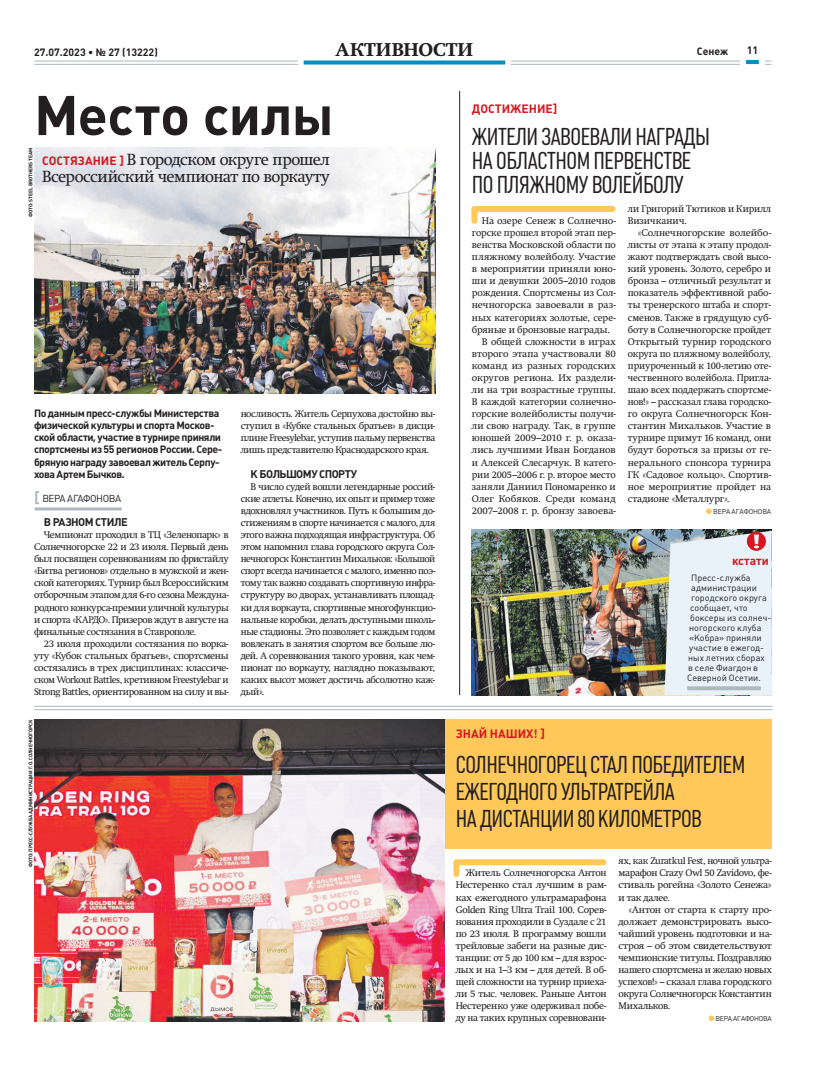
<style>
.page{position:relative;width:820px;height:1078px;background:#fff}
.page>*{position:absolute;margin:0;border:0;box-sizing:border-box;transform-origin:0 0}
.t1{font:700 55px "Plumb";letter-spacing:-.01em;color:#231f20}
.t2{font:24px/27px "Plumb Condensed";letter-spacing:-.02em;color:#231f20}
.t3{font:18px "Swift Extra Bold C";letter-spacing:.015em;color:#231f20}
.t4{font:16px/17px "Swift C";letter-spacing:-.035em;color:#231f20}
.t5{font:700 12px "Plumb C";color:#d7171f}
.t6{font:700 11px "Plumb";letter-spacing:-.055em;color:#231f20}
.t7{font:700 10.7px "Plumb";color:#231f20}
.t8{font:700 10.5px/12.1px "Plumb";letter-spacing:-.04em;color:#231f20}
.t9{font:700 10.5px "Plumb C";color:#231f20}
.t10{font:10px "Plumb";letter-spacing:-.05em;color:#231f20}
.t11{font:9.6px/12.1px "Swift C";letter-spacing:-.01em;color:#231f20;text-align:justify}
.t12{font:9.6px "Swift C";letter-spacing:.01em;color:#231f20}
.t13{font:9.6px "Swift C";letter-spacing:.015em;color:#231f20}
.t14{font:9px "Plumb C";letter-spacing:.005em;color:#231f20}
.t15{font:7px "Plumb C";letter-spacing:-.03em;color:#231f20}
.t16{font:700 5.1px "Plumb C";letter-spacing:-.025em;color:#231f20}
.s1{font-family:"Plumb C";font-weight:700;font-size:12px;color:#d7171f}
.s2{font-size:17px;color:#fec95a}
.s3{font-family:"Plumb C";font-weight:700;font-size:15px;color:#adb8c0}
</style>
<div class="page">
<hr style="left:34px;top:61px;width:737px;height:1px;background:#adb8c0">
<hr style="left:34px;top:64px;width:737px;height:1px;background:#adb8c0">
<div style="left:740px;top:45px;width:24px;height:24px;background:#fff"></div>
<svg style="left:746px;top:60px;width:12px;height:4px"></svg>
<div style="left:298px;top:43px;width:212px;height:24px;background:#fff"></div>
<svg style="left:303px;top:60px;width:202px;height:4px"></svg>
<hr style="left:35px;top:507px;width:87px;height:3px;background:#adb8c0">
<div style="left:34px;top:719px;width:737px;height:129px;background:#fec95a"></div>
<img style="left:34px;top:719px;width:410px;height:302px">
<div style="left:456px;top:859px;width:147px;height:6px;background:#fec95a"></div>
<div style="left:453px;top:862px;width:6px;height:11px;background:#fec95a"></div>
<hr style="left:34px;top:709px;width:738px;height:1px;background:#adb8c0">
<hr style="left:34px;top:705px;width:738px;height:1px;background:#adb8c0">
<img style="left:34px;top:147px;width:401px;height:246px">
<hr style="left:459px;top:91px;width:1px;height:604px;background:#231f20">
<img style="left:471px;top:529px;width:300px;height:166px">
<svg style="left:664px;top:530px;width:107px;height:165px;background:#dee6eb"></svg>
<svg style="left:687px;top:686px;width:73px;height:4px"></svg>
<div style="left:474px;top:206px;width:138px;height:6px;background:#fec95a"></div>
<div style="left:471px;top:209px;width:6px;height:12px;background:#fec95a"></div>
<p class="t9" style="left:34px;top:46px;width:125px">27.07.2023 • № 27 (13222)</p>
<h3 class="t3" style="left:335px;top:39px;width:139px">АКТИВНОСТИ</h3>
<p class="t9" style="left:696px;top:45px;width:33px">Сенеж</p>
<p class="t7" style="left:746px;top:44px;width:13px">11</p>
<h1 class="t1" style="left:34px;top:84px;width:301px">Место силы</h1>
<p class="t5" style="left:471px;top:101px;width:87px">ДОСТИЖЕНИЕ]</p>
<h2 class="t2" style="left:471px;top:125px;width:239px;line-height:24px">ЖИТЕЛИ ЗАВОЕВАЛИ НАГРАДЫ<br>НА ОБЛАСТНОМ ПЕРВЕНСТВЕ<br>ПО ПЛЯЖНОМУ ВОЛЕЙБОЛУ</h2>
<p class="t11" style="left:481px;top:214px;width:135px">На озере Сенеж в Солнечно-</p>
<p class="t11" style="left:471px;top:226px;width:145px">горске прошел второй этап пер-</p>
<p class="t11" style="left:471px;top:238px;width:145px">венства Московской области по</p>
<p class="t11" style="left:471px;top:251px;width:145px">пляжному волейболу. Участие</p>
<p class="t13" style="left:471px;top:263px;width:145px">в мероприятии приняли юно-</p>
<p class="t11" style="left:471px;top:275px;width:145px">ши и девушки 2005–2010 годов</p>
<p class="t11" style="left:471px;top:287px;width:145px">рождения. Спортсмены из Сол-</p>
<p class="t11" style="left:471px;top:299px;width:145px">нечногорска завоевали в раз-</p>
<p class="t11" style="left:471px;top:311px;width:145px">ных категориях золотые, сере-</p>
<p class="t11" style="left:471px;top:323px;width:139px">бряные и бронзовые награды.</p>
<p class="t11" style="left:481px;top:335px;width:135px">В общей сложности в играх</p>
<p class="t11" style="left:471px;top:347px;width:145px">второго этапа участвовали 80</p>
<p class="t13" style="left:471px;top:360px;width:145px">команд из разных городских</p>
<p class="t11" style="left:471px;top:371px;width:145px">округов региона. Их раздели-</p>
<p class="t11" style="left:471px;top:383px;width:145px">ли на три возрастные группы.</p>
<p class="t11" style="left:471px;top:395px;width:145px">В каждой категории солнечно-</p>
<p class="t11" style="left:471px;top:408px;width:145px">горские волейболисты получи-</p>
<p class="t12" style="left:471px;top:420px;width:145px">ли свою награду. Так, в группе</p>
<p class="t11" style="left:471px;top:432px;width:145px">юношей 2009–2010 г. р. оказа-</p>
<p class="t12" style="left:471px;top:444px;width:145px">лись лучшими Иван Богданов</p>
<p class="t11" style="left:471px;top:456px;width:145px">и Алексей Слесарчук. В катего-</p>
<p class="t11" style="left:471px;top:468px;width:145px">рии 2005–2006 г. р. второе место</p>
<p class="t11" style="left:471px;top:480px;width:145px">заняли Даниил Пономаренко и</p>
<p class="t11" style="left:471px;top:492px;width:145px">Олег Кобяков. Среди команд</p>
<p class="t11" style="left:471px;top:504px;width:145px">2007–2008 г. р. бронзу завоева-</p>
<p class="t16" style="left:28px;top:217px;width:71px;rotate:-90deg">ФОТО: STEEL BROTHERS TEAM</p>
<h3 class="t4" style="left:42px;top:151px;width:289px"><span class="s1">СОСТЯЗАНИЕ ]</span> В городском округе прошел<br>Всероссийский чемпионат по воркауту</h3>
<p class="t11" style="left:627px;top:202px;width:145px">ли Григорий Тютиков и Кирилл<br>Визичканич.</p>
<p class="t11" style="left:627px;top:226px;width:145px;text-indent:10px">«Солнечногорские волейбо&shy;листы от этапа к этапу продол&shy;жают подтверждать свой высо&shy;кий уровень. Золото, серебро и бронза – отличный результат и показатель эффективной рабо&shy;ты тренерского штаба и спорт&shy;сменов. Также в грядущую суб&shy;боту в Солнечногорске пройдет Открытый турнир городского округа по пляжному волейболу, приуроченный к 100-летию оте&shy;чественного волейбола. Пригла&shy;шаю всех поддержать спортсме&shy;нов!» – рассказал глава городско&shy;го округа Солнечногорск Кон&shy;стантин Михальков. Участие в турнире примут 16 команд, они будут бороться за призы от ге&shy;нерального спонсора турнира ГК «Садовое кольцо». Спортив&shy;ное мероприятие пройдет на стадионе «Металлург».</p>
<p class="t15" style="left:704px;top:507px;width:68px"><span class="s2">•</span>ВЕРА АГАФОНОВА</p>
<p class="t8" style="left:34px;top:407px;width:190px">По данным пресс-службы Министерства физической культуры и спорта Москов&shy;ской области, участие в турнире приняли спортсмены из 55 регионов России. Сере&shy;бряную награду завоевал житель Серпу&shy;хова Артем Бычков.</p>
<p class="t10" style="left:34px;top:492px;width:89px"><span class="s3">[</span> ВЕРА АГАФОНОВА</p>
<p class="t6" style="left:44px;top:515px;width:85px">В РАЗНОМ СТИЛЕ</p>
<p class="t11" style="left:34px;top:528px;width:196px;text-indent:10px">Чемпионат проходил в ТЦ «Зеленопарк» в Солнечногорске 22 и 23 июля. Первый день был посвящен соревнованиям по фристайлу «Битва регионов» отдельно в мужской и жен&shy;ской категориях. Турнир был Всероссийским отборочным этапом для 6-го сезона Междуна&shy;родного конкурса-премии уличной культуры и спорта «КАРДО». Призеров ждут в августе на финальные состязания в Ставрополе.</p>
<p class="t11" style="left:34px;top:637px;width:196px;text-indent:10px">23 июля проходили состязания по ворка&shy;уту «Кубок стальных братьев», спортсмены состязались в трех дисциплинах: классиче&shy;ском Workout Battles, кретивном Freestylebar и Strong Battles, ориентированном на силу и вы-</p>
<p class="t11" style="left:240px;top:408px;width:196px">носливость. Житель Серпухова достойно вы&shy;ступил в «Кубке стальных братьев» в дисци&shy;плине Freesylebar, уступив пальму первенства лишь представителю Краснодарского края.</p>
<p class="t6" style="left:250px;top:467px;width:108px">К БОЛЬШОМУ СПОРТУ</p>
<p class="t11" style="left:240px;top:480px;width:196px;text-indent:10px">В число судей вошли легендарные россий&shy;ские атлеты. Конечно, их опыт и пример тоже вдохновлял участников. Путь к большим до&shy;стижениям в спорте начинается с малого, для этого важна подходящая инфраструктура. Об этом напомнил глава городского округа Сол&shy;нечногорск Константин Михальков: «Большой спорт всегда начинается с малого, именно поэ&shy;тому так важно создавать спортивную инфра&shy;структуру во дворах, устанавливать площад&shy;ки для воркаута, спортивные многофункцио&shy;нальные коробки, делать доступными школь&shy;ные стадионы. Это позволяет с каждым годом вовлекать в занятия спортом все больше лю&shy;дей. А соревнования такого уровня, как чем&shy;пионат по воркауту, наглядно показывают, каких высот может достичь абсолютно каж&shy;дый».</p>
<p class="t5" style="left:731px;top:553px;width:38px">кстати</p>
<p class="t14" style="left:691px;top:572px;width:61px">Пресс-служба</p>
<p class="t14" style="left:691px;top:582px;width:67px">администрации</p>
<p class="t14" style="left:691px;top:592px;width:77px">городского округа</p>
<p class="t14" style="left:690px;top:602px;width:59px">сообщает, что</p>
<p class="t14" style="left:690px;top:612px;width:83px">боксеры из солнеч-</p>
<p class="t14" style="left:689px;top:622px;width:74px">ногорского клуба</p>
<p class="t14" style="left:689px;top:632px;width:74px">«Кобра» приняли</p>
<p class="t14" style="left:689px;top:642px;width:76px">участие в ежегод-</p>
<p class="t14" style="left:688px;top:652px;width:78px">ных летних сборах</p>
<p class="t14" style="left:688px;top:662px;width:71px">в селе Фиагдон в</p>
<p class="t14" style="left:687px;top:672px;width:75px">Северной Осетии.</p>
<p class="t16" style="left:28px;top:866px;width:149px;rotate:-90deg">ФОТО: ПРЕСС-СЛУЖБА АДМИНИСТРАЦИИ Г.О. СОЛНЕЧНОГОРСК</p>
<p class="t5" style="left:455px;top:726px;width:91px">ЗНАЙ НАШИХ! ]</p>
<h2 class="t2" style="left:455px;top:751px;width:291px">СОЛНЕЧНОГОРЕЦ СТАЛ ПОБЕДИТЕЛЕМ<br>ЕЖЕГОДНОГО УЛЬТРАТРЕЙЛА<br>НА ДИСТАНЦИИ 80 КИЛОМЕТРОВ</h2>
<p class="t11" style="left:455px;top:866px;width:152px;text-indent:10px">Житель Солнечногорска Антон Нестеренко стал лучшим в рам&shy;ках ежегодного ультрамарафона Golden Ring Ultra Trail 100. Сорев&shy;нования проходили в Суздале с 21 по 23 июля. В программу вошли трейловые забеги на разные дис&shy;танции: от 5 до 100 км – для взрос&shy;лых и на 1–3 км – для детей. В об&shy;щей сложности на турнир приеха&shy;ли 5 тыс. человек. Раньше Антон Нестеренко уже одерживал побе&shy;ду на таких крупных соревновани-</p>
<p class="t11" style="left:618px;top:854px;width:155px">ях, как Zuratkul Fest, ночной ультра&shy;марафон Crazy Owl 50 Zavidovo, фе&shy;стиваль рогейна «Золото Сенежа» и так далее.</p>
<p class="t11" style="left:618px;top:903px;width:155px;text-indent:10px">«Антон от старта к старту про&shy;должает демонстрировать высо&shy;чайший уровень подготовки и на&shy;строя – об этом свидетельствуют чемпионские титулы. Поздравляю нашего спортсмена и желаю новых успехов!» – сказал глава городского округа Солнечногорск Константин Михальков.</p>
<p class="t15" style="left:706px;top:1014px;width:66px"><span class="s2">•</span>ВЕРА АГАФОНОВА</p>
</div>
